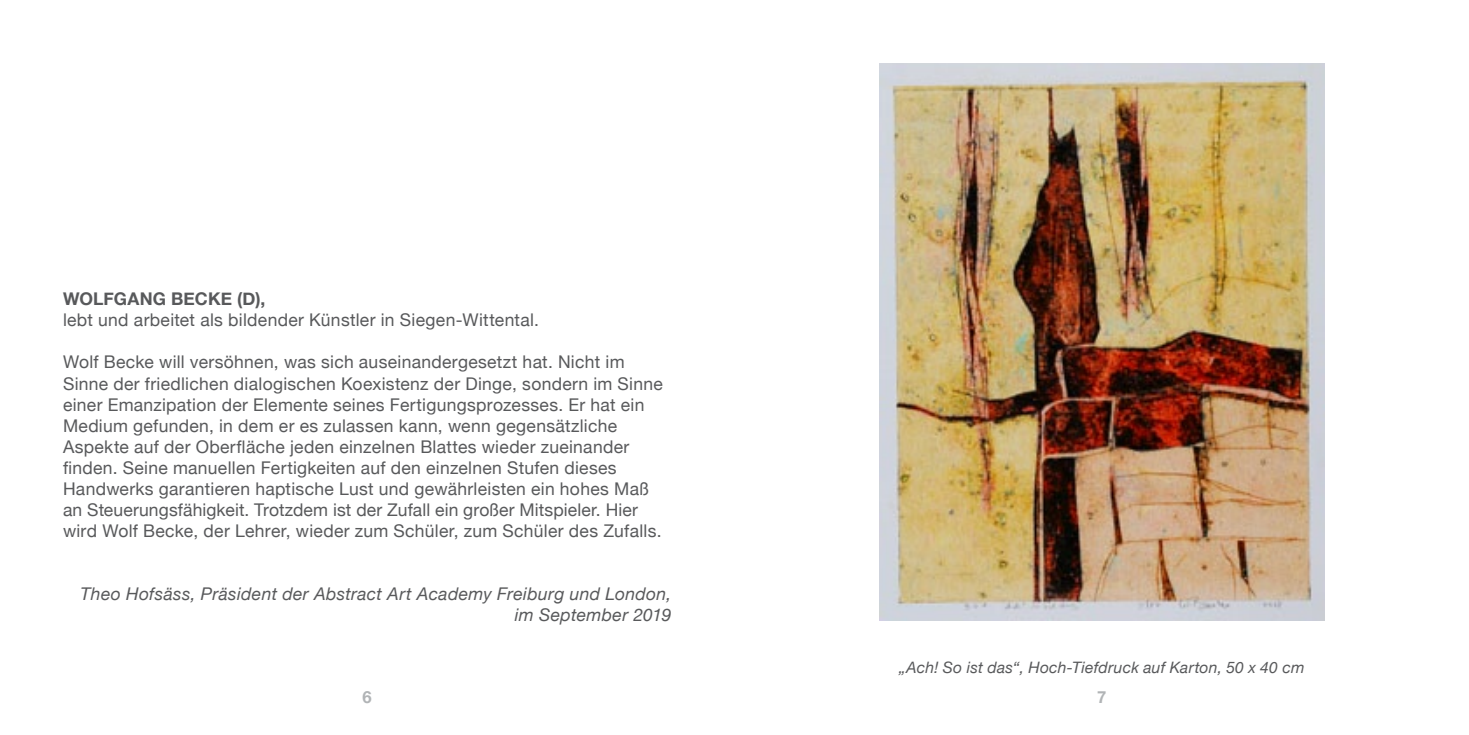
<style>
.page{position:relative;width:1469px;height:735px;background:#fff}
.page>*{position:absolute;margin:0;border:0;box-sizing:border-box;transform-origin:0 0}
.t1{font:17.5px/21px "Helvetica Neue";letter-spacing:.015em;color:#58595b}
.t2{font:italic 17.5px/21px "Helvetica Neue";letter-spacing:.02em;color:#58595b;text-align:right}
.t3{font:700 17.5px "Helvetica Neue";color:#58595b}
.t4{font:700 16.62px "Helvetica Neue";color:#b1b4b6}
.t5{font:italic 15.75px "Helvetica Neue";letter-spacing:.015em;color:#58595b}
</style>
<div class="page">
<img style="left:879px;top:63px;width:445px;height:557px">
<p class="t3" style="left:63px;top:285px;width:43px">WOLFGANG</p>
<p class="t3" style="left:171px;top:285px;width:26px">BECKE</p>
<p class="t3" style="left:237px;top:285px;width:30px">(D),</p>
<p class="t1" style="left:63px;top:310px;width:477px">lebt und arbeitet als bildender Künstler in Siegen-Wittental.</p>
<p class="t1" style="left:63px;top:352px;width:601px">Wolf Becke will versöhnen, was sich auseinandergesetzt hat. Nicht im Sinne der friedlichen dialogischen Koexistenz der Dinge, sondern im Sinne einer Emanzipation der Elemente seines Fertigungsprozesses. Er hat ein Medium gefunden, in dem er es zulassen kann, wenn gegensätzliche Aspekte auf der Oberfläche jeden einzelnen Blattes wieder zueinander finden. Seine manuellen Fertigkeiten auf den einzelnen Stufen dieses Handwerks garantieren haptische Lust und gewährleisten ein hohes Maß an Steuerungsfähigkeit. Trotzdem ist der Zufall ein großer Mitspieler. Hier wird Wolf Becke, der Lehrer, wieder zum Schüler, zum Schüler des Zufalls.</p>
<p class="t2" style="left:80px;top:583px;width:592px">Theo Hofsäss, Präsident der Abstract Art Academy Freiburg und London, im September 2019</p>
<p class="t5" style="left:899px;top:655px;width:407px">„Ach! So ist das“, Hoch-Tiefdruck auf Karton, 50 x 40 cm</p>
<p class="t4" style="left:362px;top:683px;width:11px">6</p>
<p class="t4" style="left:1097px;top:683px;width:11px">7</p>
</div>
